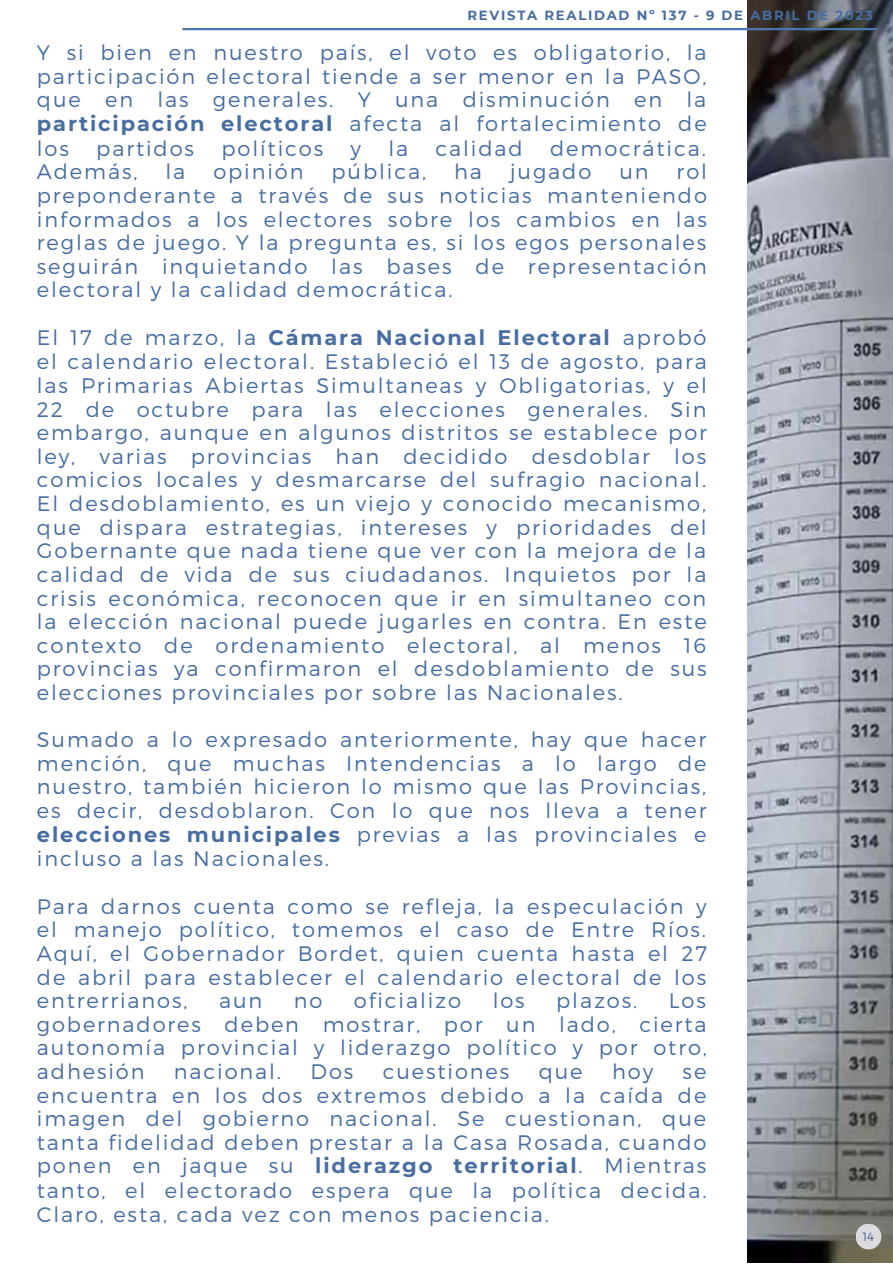
<style>
.page{position:relative;width:893px;height:1264px;background:#fff}
.page>*{position:absolute;margin:0;border:0;box-sizing:border-box;transform-origin:0 0}
.t1{font:300 21px/23.9px "Montserrat";letter-spacing:.09em;color:#476da2;text-align:justify}
.t2{font:700 13.2px "Montserrat";letter-spacing:.13em;color:#476da2}
.t3{font:300 12px "Montserrat";color:#42618b}
.s1{font-weight:700}
</style>
<div class="page">
<img style="left:747px;top:0;width:145px;height:1262px">
<div style="left:855px;top:1223px;width:26px;height:26px;background:#dcdade;border-radius:50%"></div>
<hr style="left:182px;top:28px;width:695px;height:2px;background:#4c75ad">
<p class="t2" style="left:467px;top:7px;width:407px">REVISTA REALIDAD Nº 137 - 9 DE ABRIL DE 2023</p>
<p class="t1" style="left:37px;top:40px;width:671px">Y si bien en nuestro país, el voto es obligatorio, la participación electoral tiende a ser menor en la PASO, que en las generales. Y una disminución en la <span class="s1">participación electoral</span> afecta al fortalecimiento de los</p>
<p class="t1" style="left:96px;top:135px;width:99px">partidos</p>
<p class="t1" style="left:221px;top:135px;width:103px">políticos</p>
<p class="t1" style="left:350px;top:135px;width:12px">y</p>
<p class="t1" style="left:388px;top:135px;width:21px">la</p>
<p class="t1" style="left:435px;top:135px;width:89px">calidad</p>
<p class="t1" style="left:550px;top:135px;width:157px">democrática.</p>
<p class="t1" style="left:37px;top:159px;width:102px">Además,</p>
<p class="t1" style="left:165px;top:159px;width:21px">la</p>
<p class="t1" style="left:213px;top:159px;width:92px">opinión</p>
<p class="t1" style="left:331px;top:159px;width:96px">pública,</p>
<p class="t1" style="left:454px;top:159px;width:29px">ha</p>
<p class="t1" style="left:510px;top:159px;width:83px">jugado</p>
<p class="t1" style="left:619px;top:159px;width:31px">un</p>
<p class="t1" style="left:37px;top:159px;width:671px;text-indent:639px">rol preponderante a través de sus noticias manteniendo informados a los electores sobre los cambios en las reglas de juego. Y la pregunta es, si los egos personales seguirán inquietando las bases de representación electoral y la calidad democrática.</p>
<p class="t1" style="left:37px;top:324px;width:671px">El 17 de marzo, la <span class="s1">Cámara Nacional Electoral</span> aprobó el calendario electoral. Estableció el 13 de agosto, para las Primarias Abiertas Simultaneas y Obligatorias, y el 22 de octubre para las elecciones generales. Sin embargo, aunque en algunos distritos se establece por ley, varias provincias han decidido desdoblar los comicios locales y desmarcarse del sufragio nacional.<br>El desdoblamiento, es un viejo y conocido mecanismo, que dispara estrategias, intereses y prioridades del Gobernante que nada tiene que ver con la mejora de la calidad de vida de sus ciudadanos. Inquietos por la crisis económica, reconocen que ir en simultaneo con la elección nacional puede jugarles en contra. En este contexto de ordenamiento electoral, al menos 16 provincias ya confirmaron el desdoblamiento de sus elecciones provinciales por sobre las Nacionales.</p>
<p class="t1" style="left:37px;top:726px;width:671px">Sumado a lo expresado anteriormente, hay que hacer mención, que muchas Intendencias a lo largo de nuestro, también hicieron lo mismo que las Provincias, es decir, desdoblaron. Con lo que nos lleva a tener <span class="s1">elecciones municipales</span> previas a las provinciales e incluso a las Nacionales.</p>
<p class="t1" style="left:37px;top:893px;width:671px">Para darnos cuenta como se refleja, la especulación y el manejo político, tomemos el caso de Entre Ríos.<br>Aquí, el Gobernador Bordet, quien cuenta hasta el 27 de abril para establecer el calendario electoral de los entrerrianos,</p>
<p class="t1" style="left:219px;top:987px;width:45px">aun</p>
<p class="t1" style="left:294px;top:987px;width:30px">no</p>
<p class="t1" style="left:354px;top:987px;width:109px">oficializo</p>
<p class="t1" style="left:492px;top:987px;width:34px">los</p>
<p class="t1" style="left:556px;top:987px;width:83px">plazos.</p>
<p class="t1" style="left:37px;top:987px;width:671px;text-indent:632px">Los gobernadores deben mostrar, por un lado, cierta autonomía provincial y liderazgo político y por otro, adhesión</p>
<p class="t1" style="left:174px;top:1058px;width:109px">nacional.</p>
<p class="t1" style="left:310px;top:1058px;width:44px">Dos</p>
<p class="t1" style="left:383px;top:1058px;width:128px">cuestiones</p>
<p class="t1" style="left:538px;top:1058px;width:45px">que</p>
<p class="t1" style="left:612px;top:1058px;width:43px">hoy</p>
<p class="t1" style="left:37px;top:1058px;width:671px;text-indent:645px">se encuentra en los dos extremos debido a la caída de imagen del gobierno nacional. Se cuestionan, que tanta fidelidad deben prestar a la Casa Rosada, cuando ponen en jaque su <span class="s1">liderazgo territorial</span>. Mientras tanto, el electorado espera que la política decida.<br>Claro, esta, cada vez con menos paciencia.</p>
<p class="t3" style="left:862px;top:1228px;width:13px">14</p>
</div>
